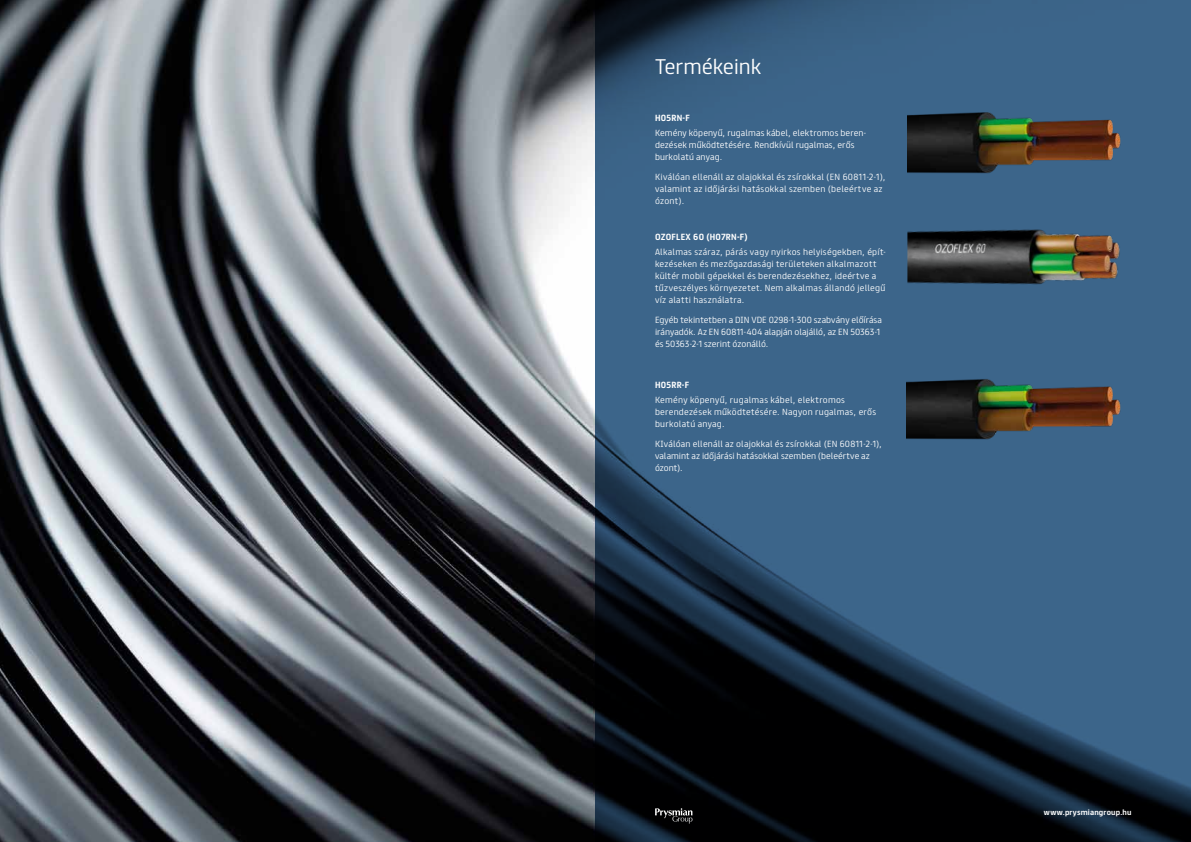
<style>
.page{position:relative;width:1191px;height:842px;background:#fff}
.page>*{position:absolute;margin:0;border:0;box-sizing:border-box;transform-origin:0 0}
.t1{font:300 19px "FS Truman";color:#fff}
.t2{font:300 8px/12px "FS Truman";letter-spacing:.03em;color:#fff}
.t3{font:300 8px/12px "FS Truman";letter-spacing:.005em;color:#fff}
.t4{font:700 8px "FS Truman";letter-spacing:.025em;color:#fff}
.t5{font:700 7px "FS Truman";letter-spacing:.025em;color:#fff}
</style>
<div class="page">
<img style="left:0;top:0;width:595px;height:842px">
<svg style="left:595px;top:0;width:596px;height:842px;background:#2e4d6b"></svg>
<img style="left:907px;top:372px;width:218px;height:75px">
<img style="left:907px;top:215px;width:233px;height:86px">
<img style="left:907px;top:106px;width:218px;height:75px">
<svg style="left:655px;top:808px;width:37px;height:16px"></svg>
<h1 class="t1" style="left:655px;top:50px;width:108px">Termékeink</h1>
<p class="t4" style="left:655px;top:111px;width:36px">H05RN-F</p>
<p class="t2" style="left:655px;top:126px;width:213px">Kemény köpenyű, rugalmas kábel, elektromos beren&shy;dezések működtetésére. Rendkívül rugalmas, erős burkolatú anyag.</p>
<p class="t2" style="left:655px;top:171px;width:232px">Kiválóan ellenáll az olajokkal és zsírokkal (EN 60811-2-1), valamint az időjárási hatásokkal szemben (beleértve az ózont).</p>
<p class="t4" style="left:655px;top:230px;width:94px">OZOFLEX 60 (H07RN-F)</p>
<p class="t2" style="left:655px;top:245px;width:232px">Alkalmas száraz, párás vagy nyirkos helyiségekben, épít&shy;kezéseken és mezőgazdasági területeken alkalmazott kültér mobil gépekkel és berendezésekhez, ideértve a tűzveszélyes környezetet. Nem alkalmas állandó jellegű víz alatti használatra.</p>
<p class="t3" style="left:655px;top:313px;width:228px">Egyéb tekintetben a DIN VDE 0298-1-300 szabvány előírása irányadók. Az EN 60811-404 alapján olajálló, az EN 50363-1 és 50363-2-1 szerint ózonálló.</p>
<p class="t4" style="left:655px;top:378px;width:36px">H05RR-F</p>
<p class="t2" style="left:655px;top:393px;width:223px">Kemény köpenyű, rugalmas kábel, elektromos berendezések működtetésére. Nagyon rugalmas, erős burkolatú anyag.</p>
<p class="t2" style="left:655px;top:438px;width:228px">KIválóan ellenáll az olajokkal és zsírokkal (EN 60811-2-1), valamint az időjárási hatásokkal szemben (beleértve az ózont).</p>
<p class="t5" style="left:1044px;top:806px;width:89px">www.prysmiangroup.hu</p>
</div>
